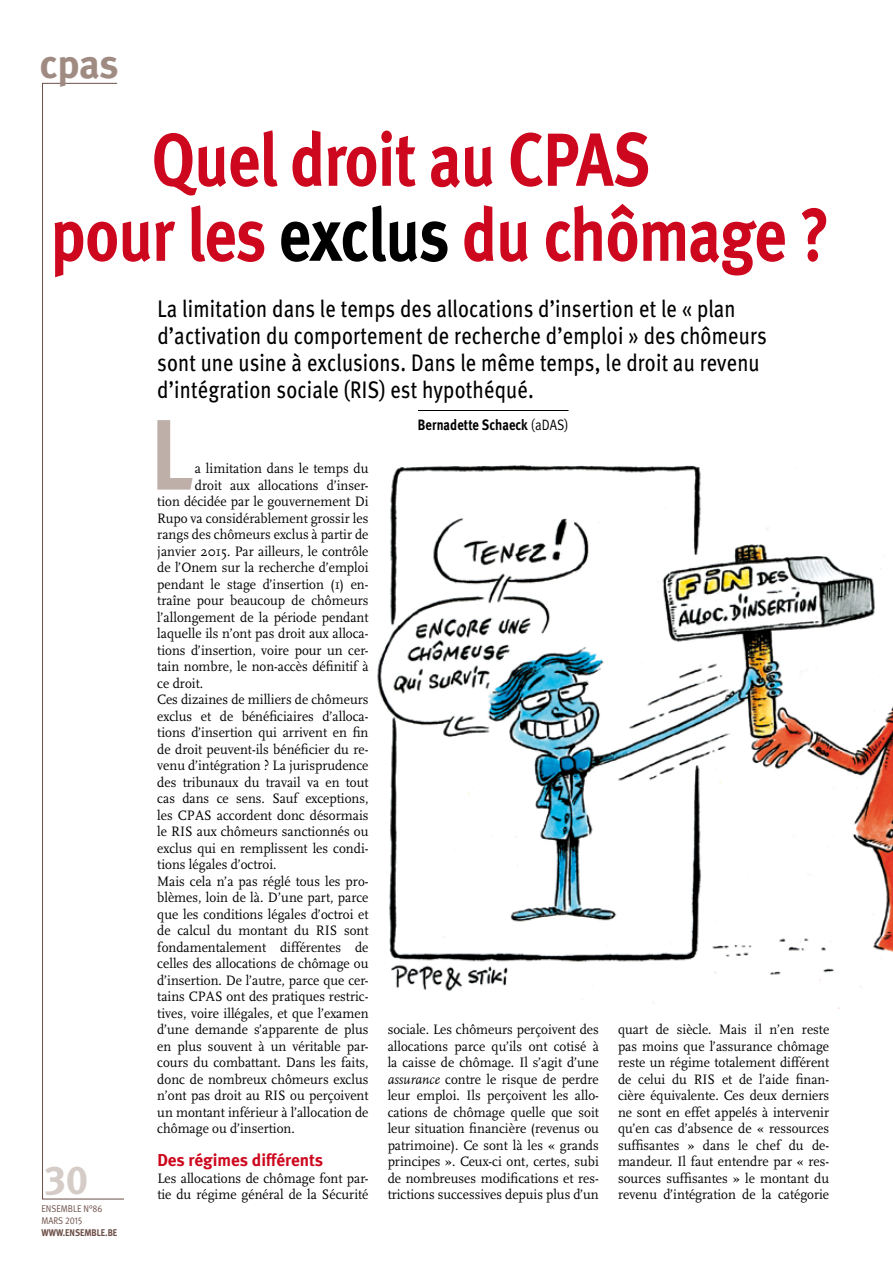
<style>
.page{position:relative;width:893px;height:1263px;background:#fff}
.page>*{position:absolute;margin:0;border:0;box-sizing:border-box;transform-origin:0 0}
.t1{font:700 100.05px "Meta";color:#beafa9;scale:.9 1}
.t2{font:700 75px/75px "Meta";letter-spacing:-.01em;color:#cd071e;scale:.85 1}
.t3{font:700 40.5px "Meta";color:#a08b83}
.t4{font:40.5px "Meta Bold Expert";color:#d5cbc7}
.t5{font:24px/27px "Meta";letter-spacing:.01em;color:#000;scale:.85 1}
.t6{font:700 17.25px "Meta";color:#cd071e}
.t7{font:700 15px "Meta";letter-spacing:.01em;color:#000;scale:.85 1}
.t8{font:14.25px/16.5px "Scala";color:#000;text-align:justify;scale:.95 1}
.t9{font:9.75px/12px "Meta Normal";color:#6d5048;scale:.9 1}
.t10{font:700 9.75px "Meta";color:#6d5048;scale:.9 1}
.s1{color:#000}
.s2{font-family:"Meta Normal Expert"}
.s3{font-family:"Meta Normal";font-weight:400}
.s4{font-style:italic}
</style>
<div class="page">
<svg style="left:42px;top:83px;width:82px;height:1116px"></svg>
<img style="left:377px;top:465px;width:516px;height:543px">
<hr style="left:418px;top:410px;width:151px;height:1px;background:#000">
<h3 class="t3" style="left:40px;top:40px;width:80px">cpas</h3>
<h2 class="t2" style="left:51px;top:121px;width:918px;text-indent:101px">Quel droit au CPAS<br>pour les <span class="s1">exclus</span> du chômage ?</h2>
<h3 class="t4" style="left:45px;top:1155px;width:45px">30</h3>
<p class="t9" style="left:41px;top:1203px;width:69px">ENSEMBLE N°<span class="s2">86<br></span>MARS <span class="s2">2015</span></p>
<p class="t10" style="left:41px;top:1227px;width:85px">www.ensemble.be</p>
<p class="t5" style="left:157px;top:295px;width:718px">La limitation dans le temps des allocations d’insertion et le « plan d’activation du comportement de recherche d’emploi » des chômeurs sont une usine à exclusions. Dans le même temps, le droit au revenu d’intégration sociale (RIS) est hypothéqué.</p>
<p class="t7" style="left:418px;top:416px;width:179px">Bernadette Schaeck <span class="s3">(ADAS)</span></p>
<h1 class="t1" style="left:151px;top:395px;width:48px">L</h1>
<p class="t8" style="left:195px;top:460px;width:184px">a limitation dans le temps du</p>
<p class="t8" style="left:195px;top:477px;width:184px">droit aux allocations d’inser-</p>
<p class="t8" style="left:157px;top:493px;width:224px">tion décidée par le gouvernement Di</p>
<p class="t8" style="left:157px;top:510px;width:224px">Rupo va considérablement grossir les</p>
<p class="t8" style="left:157px;top:526px;width:224px">rangs des chômeurs exclus à partir de</p>
<p class="t8" style="left:157px;top:543px;width:224px">janvier 2015. Par ailleurs, le contrôle</p>
<p class="t8" style="left:157px;top:559px;width:224px">de l’Onem sur la recherche d’emploi</p>
<p class="t8" style="left:157px;top:576px;width:224px">pendant le stage d’insertion (1) en-</p>
<p class="t8" style="left:157px;top:592px;width:224px">traîne pour beaucoup de chômeurs</p>
<p class="t8" style="left:157px;top:609px;width:224px">l’allongement de la période pendant</p>
<p class="t8" style="left:157px;top:625px;width:224px">laquelle ils n’ont pas droit aux alloca-</p>
<p class="t8" style="left:157px;top:642px;width:224px">tions d’insertion, voire pour un cer-</p>
<p class="t8" style="left:157px;top:658px;width:224px">tain nombre, le non-accès définitif à</p>
<p class="t8" style="left:157px;top:675px;width:50px">ce droit.</p>
<p class="t8" style="left:157px;top:691px;width:224px">Ces dizaines de milliers de chômeurs</p>
<p class="t8" style="left:157px;top:708px;width:224px">exclus et de bénéficiaires d’alloca-</p>
<p class="t8" style="left:157px;top:724px;width:224px">tions d’insertion qui arrivent en fin</p>
<p class="t8" style="left:157px;top:741px;width:224px">de droit peuvent-ils bénéficier du re-</p>
<p class="t8" style="left:157px;top:757px;width:224px">venu d’intégration ? La jurisprudence</p>
<p class="t8" style="left:157px;top:774px;width:224px">des tribunaux du travail va en tout</p>
<p class="t8" style="left:157px;top:790px;width:224px">cas dans ce sens. Sauf exceptions,</p>
<p class="t8" style="left:157px;top:807px;width:224px">les CPAS accordent donc désormais</p>
<p class="t8" style="left:157px;top:823px;width:224px">le RIS aux chômeurs sanctionnés ou</p>
<p class="t8" style="left:157px;top:840px;width:224px">exclus qui en remplissent les condi-</p>
<p class="t8" style="left:157px;top:856px;width:127px">tions légales d’octroi.</p>
<p class="t8" style="left:157px;top:873px;width:224px">Mais cela n’a pas réglé tous les pro-</p>
<p class="t8" style="left:157px;top:889px;width:224px">blèmes, loin de là. D’une part, parce</p>
<p class="t8" style="left:157px;top:906px;width:224px">que les conditions légales d’octroi et</p>
<p class="t8" style="left:157px;top:922px;width:224px">de calcul du montant du RIS sont</p>
<p class="t8" style="left:157px;top:939px;width:224px">fondamentalement différentes de</p>
<p class="t8" style="left:157px;top:955px;width:224px">celles des allocations de chômage ou</p>
<p class="t8" style="left:157px;top:972px;width:224px">d’insertion. De l’autre, parce que cer-</p>
<p class="t8" style="left:157px;top:988px;width:224px">tains CPAS ont des pratiques restric-</p>
<p class="t8" style="left:157px;top:1005px;width:224px">tives, voire illégales, et que l’examen</p>
<p class="t8" style="left:157px;top:1021px;width:224px">d’une demande s’apparente de plus</p>
<p class="t8" style="left:157px;top:1038px;width:224px">en plus souvent à un véritable par-</p>
<p class="t8" style="left:157px;top:1054px;width:224px">cours du combattant. Dans les faits,</p>
<p class="t8" style="left:157px;top:1071px;width:224px">donc de nombreux chômeurs exclus</p>
<p class="t8" style="left:157px;top:1087px;width:224px">n’ont pas droit au RIS ou perçoivent</p>
<p class="t8" style="left:157px;top:1104px;width:224px">un montant inférieur à l’allocation de</p>
<p class="t8" style="left:157px;top:1120px;width:146px">chômage ou d’insertion.</p>
<p class="t6" style="left:157px;top:1150px;width:167px">Des régimes différents</p>
<p class="t8" style="left:157px;top:1170px;width:224px">Les allocations de chômage font par&shy;tie du régime général de la Sécurité</p>
<p class="t8" style="left:388px;top:1021px;width:224px">sociale. Les chômeurs perçoivent des allocations parce qu’ils ont cotisé à la caisse de chômage. Il s’agit d’une <span class="s4">assurance</span> contre le risque de perdre leur emploi. Ils perçoivent les allo&shy;cations de chômage quelle que soit leur situation financière (revenus ou patrimoine). Ce sont là les « grands principes ». Ceux-ci ont, certes, subi de nombreuses modifications et res&shy;trictions successives depuis plus d’un</p>
<p class="t8" style="left:618px;top:1021px;width:224px">quart de siècle. Mais il n’en reste pas moins que l’assurance chômage reste un régime totalement différent de celui du RIS et de l’aide finan&shy;cière équivalente. Ces deux derniers ne sont en effet appelés à intervenir qu’en cas d’absence de « ressources suffisantes » dans le chef du de&shy;mandeur. Il faut entendre par « res&shy;sources suffisantes » le montant du revenu d’intégration de la catégorie</p>
</div>
